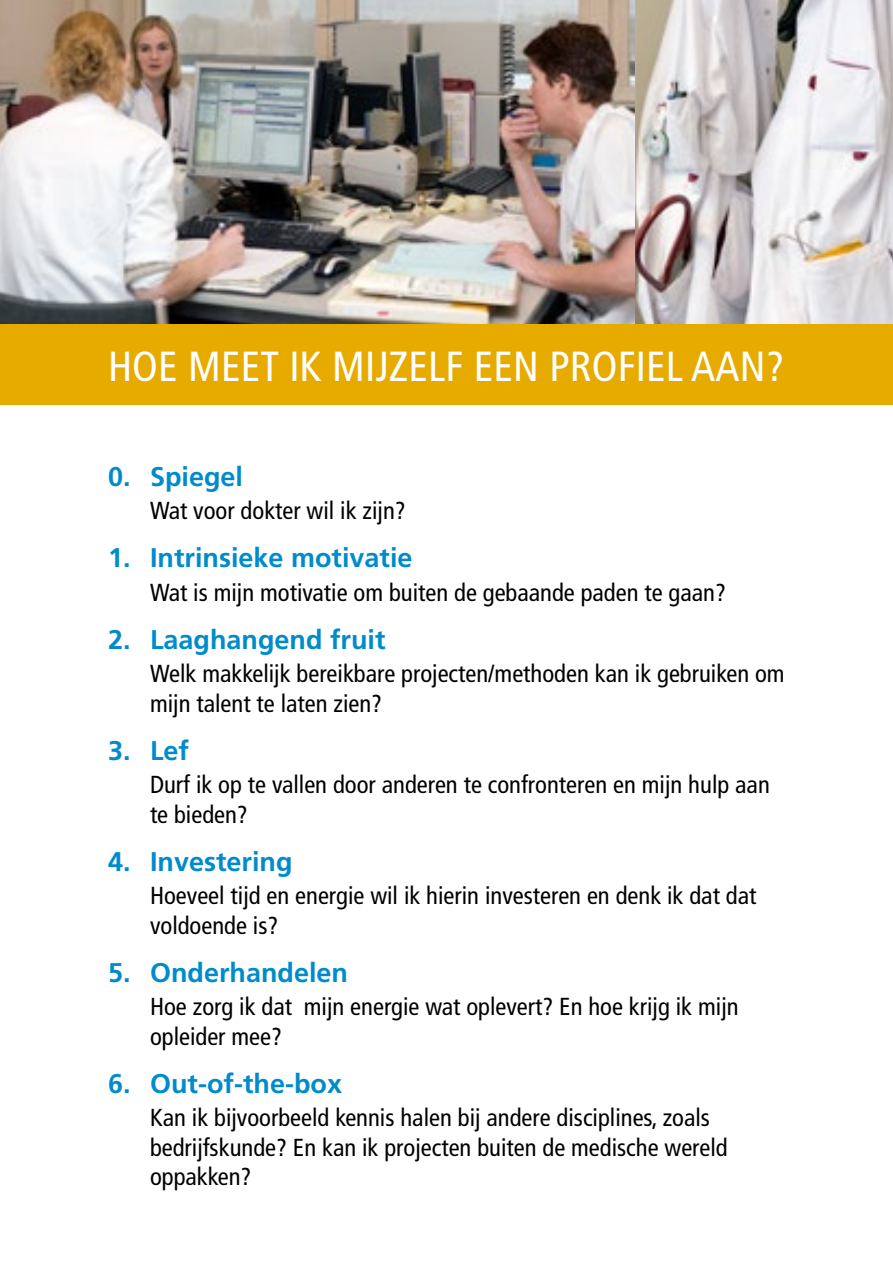
<style>
.page{position:relative;width:893px;height:1276px;background:#fff}
.page>*{position:absolute;margin:0;border:0;box-sizing:border-box;transform-origin:0 0}
.t1{font:condensed 42px "Frutiger LT Std";letter-spacing:.005em;color:#fff}
.t2{font:700 27px "Frutiger LT Std";color:#008bcb}
.t3{font:condensed 24.6px/29.4px "Frutiger LT Std";color:#000}
</style>
<div class="page">
<div style="left:0;top:71px;width:893px;height:334px;background:#e7ab00"></div>
<img style="left:0;top:0;width:636px;height:323px">
<img style="left:636px;top:0;width:257px;height:323px">
<h1 class="t1" style="left:108px;top:342px;width:678px">HOE MEET IK MIJZELF EEN PROFIEL AAN?</h1>
<p class="t2" style="left:108px;top:460px;width:137px">0. Spiegel</p>
<p class="t3" style="left:150px;top:496px;width:257px">Wat voor dokter wil ik zijn?</p>
<p class="t2" style="left:108px;top:542px;width:306px">1. Intrinsieke motivatie</p>
<p class="t3" style="left:150px;top:578px;width:577px">Wat is mijn motivatie om buiten de gebaande paden te gaan?</p>
<p class="t2" style="left:108px;top:623px;width:279px">2. Laaghangend fruit</p>
<p class="t3" style="left:150px;top:659px;width:636px">Welk makkelijk bereikbare projecten/methoden kan ik gebruiken om mijn talent te laten zien?</p>
<p class="t2" style="left:108px;top:734px;width:83px">3. Lef</p>
<p class="t3" style="left:150px;top:770px;width:621px">Durf ik op te vallen door anderen te confronteren en mijn hulp aan te bieden?</p>
<p class="t2" style="left:108px;top:845px;width:186px">4. Investering</p>
<p class="t3" style="left:150px;top:881px;width:608px">Hoeveel tijd en energie wil ik hierin investeren en denk ik dat dat voldoende is?</p>
<p class="t2" style="left:108px;top:956px;width:242px">5. Onderhandelen</p>
<p class="t3" style="left:150px;top:992px;width:590px">Hoe zorg ik dat mijn energie wat oplevert? En hoe krijg ik mijn opleider mee?</p>
<p class="t2" style="left:108px;top:1067px;width:236px">6. Out-of-the-box</p>
<p class="t3" style="left:150px;top:1103px;width:579px">Kan ik bijvoorbeeld kennis halen bij andere disciplines, zoals bedrijfskunde? En kan ik projecten buiten de medische wereld oppakken?</p>
</div>
